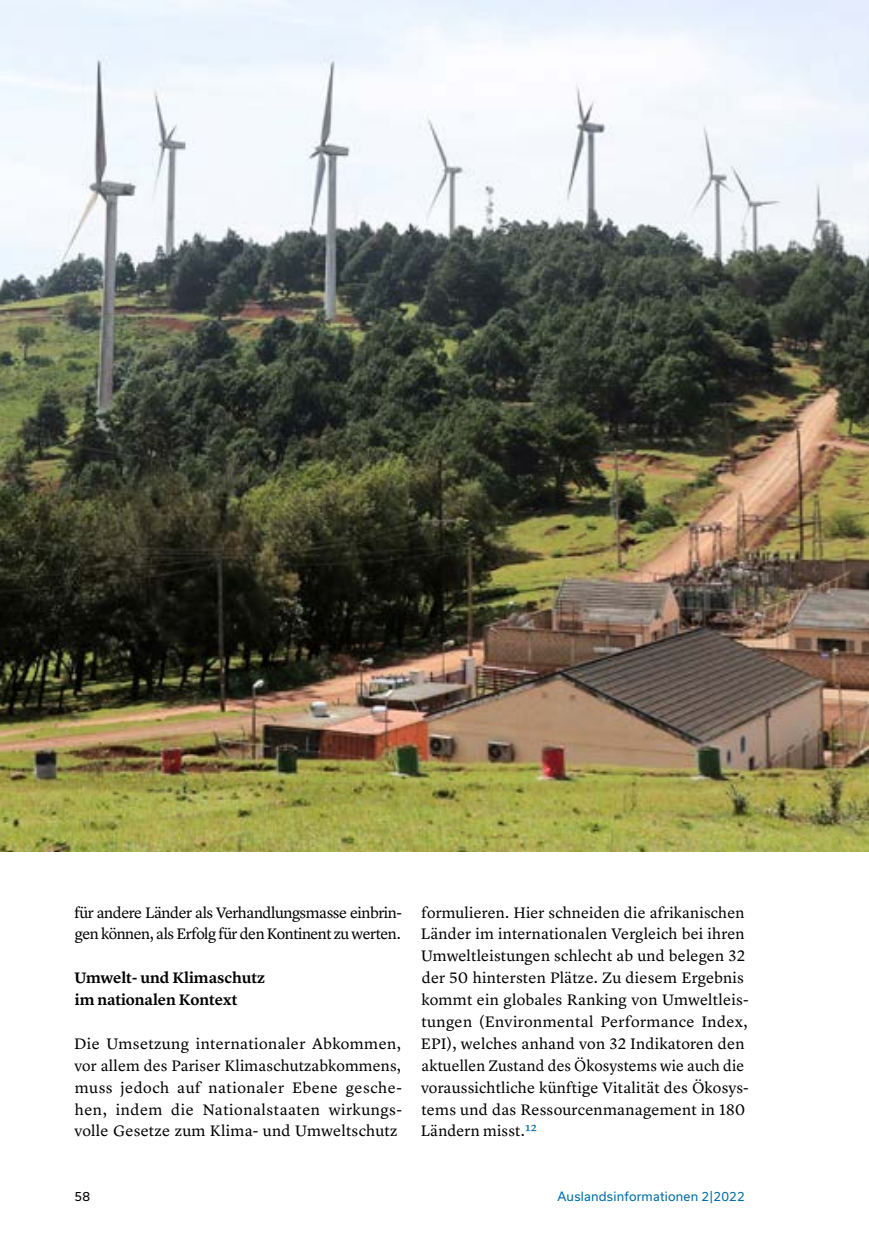
<style>
.page{position:relative;width:869px;height:1246px;background:#fff}
.page>*{position:absolute;margin:0;border:0;box-sizing:border-box;transform-origin:0 0}
.Paragraph{font:15.75px/21.9px "Lyon Text";letter-spacing:.01em;color:#000;text-align:justify}
.Paragraph-2{font:15.75px/21.9px "Lyon Text";letter-spacing:-.03em;color:#000}
.Header3{font:600 15.75px/21.9px "Lyon Text";letter-spacing:-.005em;color:#000}
.t1{font:12.25px "Usual";letter-spacing:.015em;color:#006da6}
.t2{font:12.25px "Usual";color:#000}
.s1{color:#006da6}
</style>
<div class="page">
<img style="left:0;top:0;width:868px;height:851px">
<p class="Paragraph-2" style="left:75px;top:899px;width:329px">für andere Länder als Verhandlungsmasse einbrin&shy;gen können, als Erfolg für den Kontinent zu werten.</p>
<p class="Header3" style="left:74px;top:965px;width:192px">Umwelt- und Klimaschutz im nationalen Kontext</p>
<p class="Paragraph" style="left:74px;top:1031px;width:329px">Die Umsetzung internationaler Abkommen, vor allem des Pariser Klimaschutzabkommens, muss jedoch auf nationaler Ebene gesche&shy;hen, indem die Nationalstaaten wirkungs&shy;volle Gesetze zum Klima- und Umweltschutz</p>
<p class="Paragraph" style="left:420px;top:899px;width:329px;text-align:left">formulieren. Hier schneiden die afrikanischen Länder im internationalen Vergleich bei ihren Umweltleistungen schlecht ab und belegen 32 der 50 hintersten Plätze. Zu diesem Ergebnis kommt ein globales Ranking von Umweltleis&shy;tungen (Environmental Performance Index, EPI), welches anhand von 32 Indikatoren den aktuellen Zustand des Ökosystems wie auch die voraussichtliche künftige Vitalität des Ökosys&shy;tems und das Ressourcenmanagement in 180<br>Ländern misst.<span class="s1">12</span></p>
<p class="t2" style="left:75px;top:1188px;width:17px">58</p>
<p class="t1" style="left:557px;top:1188px;width:189px">Auslandsinformationen 2|2022</p>
</div>
